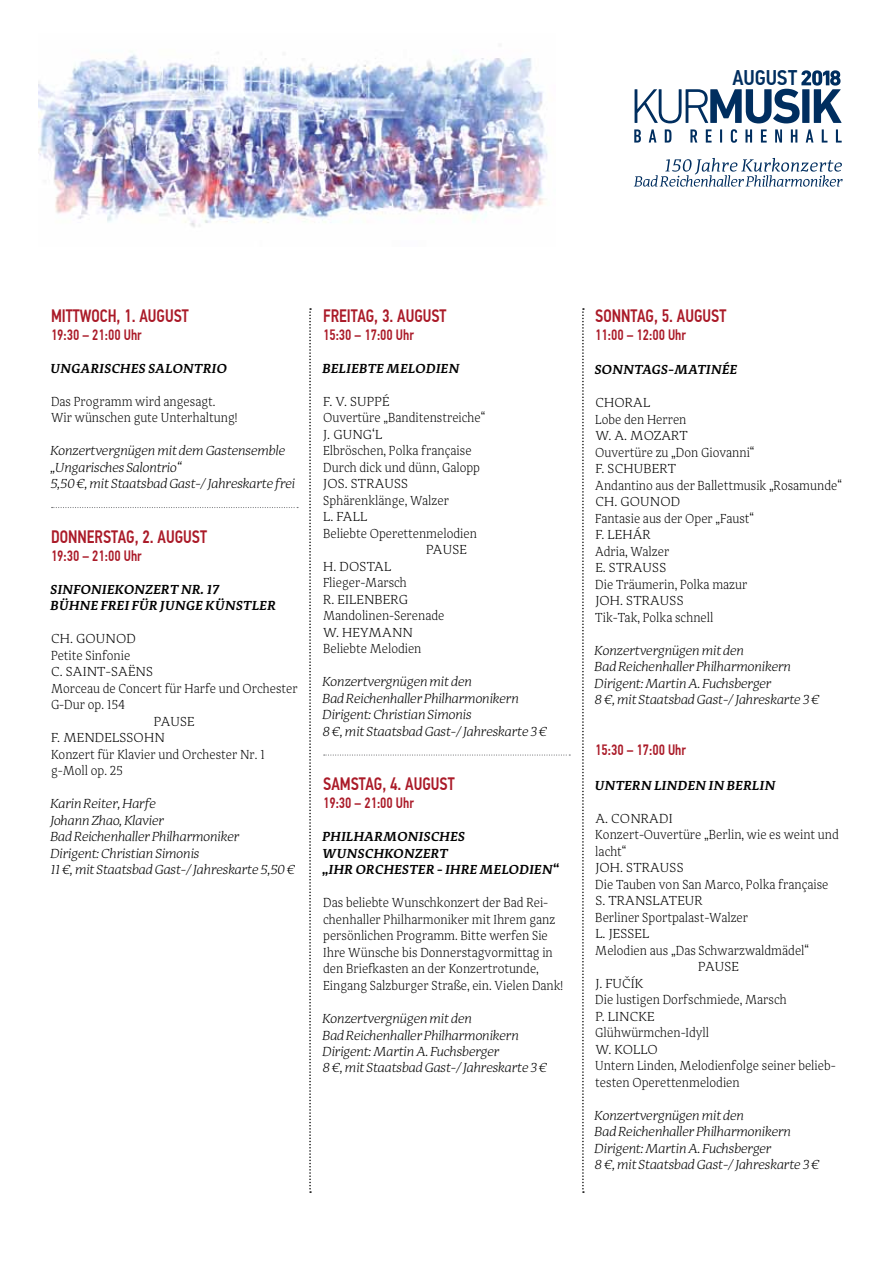
<style>
.page{position:relative;width:893px;height:1263px;background:#fff}
.page>*{position:absolute;margin:0;border:0;box-sizing:border-box;transform-origin:0 0}
.t1{font:500 21.3px "PF Din Text Cond Pro";letter-spacing:-.005em;color:#002e5f}
.t2{font:500 18px "PF Din Text Cond Pro";color:#aa1a28;scale:.9 1}
.t3{font:500 15px "PF Din Text Cond Pro";color:#aa1a28;scale:.9 1}
.t4{font:300 13.5px/16.5px "Adagio Serif";color:#000}
.t5{font:italic 300 13.5px/16.5px "Adagio Serif";letter-spacing:-.025em;color:#000}
.t6{font:300 13.5px/16.5px "Adagio Serif";color:#000;scale:.9 1}
.t7{font:italic 600 13.5px/16.5px "Adagio Serif";letter-spacing:.01em;color:#000}
</style>
<div class="page">
<svg style="left:309px;top:308px;width:2px;height:885px"></svg>
<svg style="left:582px;top:308px;width:2px;height:885px"></svg>
<svg style="left:634px;top:129px;width:208px;height:14px"></svg>
<svg style="left:635px;top:70px;width:207px;height:53px"></svg>
<svg style="left:634px;top:158px;width:209px;height:29px"></svg>
<img style="left:38px;top:52px;width:510px;height:175px">
<svg style="left:52px;top:507px;width:246px;height:1px"></svg>
<svg style="left:324px;top:754px;width:246px;height:2px"></svg>
<h1 class="t1" style="left:732px;top:65px;width:66px">AUGUST</h1>
<h2 class="t2" style="left:51px;top:305px;width:155px">MITTWOCH, 1. AUGUST</h2>
<p class="t3" style="left:51px;top:326px;width:102px">19:30 – 21:00 UHR</p>
<p class="t7" style="left:51px;top:360px;width:178px">UNGARISCHES SALONTRIO</p>
<p class="t6" style="left:51px;top:393px;width:209px">Das Programm wird angesagt.<br>Wir wünschen gute Unterhaltung!</p>
<p class="t5" style="left:51px;top:443px;width:247px">Konzertvergnügen mit dem Gastensemble „Ungarisches Salontrio“<br>5,50 €, mit Staatsbad Gast-/ Jahreskarte frei</p>
<h2 class="t2" style="left:51px;top:526px;width:175px">DONNERSTAG, 2. AUGUST</h2>
<p class="t3" style="left:51px;top:547px;width:102px">19:30 – 21:00 UHR</p>
<p class="t7" style="left:51px;top:581px;width:40px">SINFONIE</p>
<p class="t7" style="left:116px;top:581px;width:49px">KONZERT</p>
<p class="t7" style="left:51px;top:581px;width:227px;text-indent:131px">NR. 17<br>BÜHNE FREI FÜR JUNGE KÜNSTLER</p>
<p class="t4" style="left:51px;top:631px;width:86px">CH. GOUNOD</p>
<p class="t6" style="left:51px;top:647px;width:90px">Petite Sinfonie</p>
<p class="t4" style="left:51px;top:664px;width:103px">C. SAINT-SAëNS</p>
<p class="t6" style="left:51px;top:680px;width:276px">Morceau de Concert für Harfe und Orchester</p>
<p class="t6" style="left:51px;top:697px;width:84px">G-Dur op. 154</p>
<p class="t4" style="left:154px;top:713px;width:17px">Paus</p>
<p class="t4" style="left:187px;top:713px;width:9px">e</p>
<p class="t4" style="left:51px;top:730px;width:215px">F. MENDELSSOHN<br>Konzert für Klavier und Orchester Nr. 1 g-Moll op. 25</p>
<p class="t5" style="left:51px;top:796px;width:247px">Karin Reiter, Harfe<br>Johann Zhao, Klavier<br>Bad Reichenhaller Philharmoniker<br>Dirigent: Christian Simonis<br>11 €, mit Staatsbad Gast-/ Jahreskarte 5,50 €</p>
<h2 class="t2" style="left:323px;top:305px;width:139px">FREITAG, 3. AUGUST</h2>
<p class="t3" style="left:323px;top:326px;width:102px">15:30 – 17:00 UHR</p>
<p class="t7" style="left:323px;top:360px;width:17px">BELIE</p>
<p class="t7" style="left:360px;top:360px;width:51px">BTE MELO</p>
<p class="t7" style="left:427px;top:360px;width:19px">DIEN</p>
<p class="t4" style="left:323px;top:393px;width:43px">F. v. Supp</p>
<p class="t4" style="left:323px;top:393px;width:164px;text-indent:59px">é<br>Ouvertüre „Banditenstreiche“<br>J. Gung</p>
<p class="t4" style="left:372px;top:426px;width:8px">‘l</p>
<p class="t6" style="left:323px;top:443px;width:166px">Elbröschen, Polka française</p>
<p class="t6" style="left:323px;top:459px;width:176px">Durch dick und dünn, Galopp</p>
<p class="t4" style="left:323px;top:476px;width:61px">Jos. Strauss</p>
<p class="t6" style="left:323px;top:492px;width:141px">Sphärenklänge, Walzer</p>
<p class="t4" style="left:323px;top:509px;width:29px">L. Fall</p>
<p class="t6" style="left:323px;top:525px;width:172px">Beliebte Operettenmelodien</p>
<p class="t4" style="left:426px;top:542px;width:17px">Paus</p>
<p class="t4" style="left:459px;top:542px;width:9px">e</p>
<p class="t4" style="left:323px;top:558px;width:123px">H. Dostal<br>Flieger-Marsch<br>R. Eilenberg<br>Mandolinen-Serenade<br>W. Heymann<br>Beliebte Melodien</p>
<p class="t5" style="left:323px;top:674px;width:227px">Konzertvergnügen mit den<br>Bad Reichenhaller Philharmonikern Dirigent: Christian Simonis<br>8 €, mit Staatsbad Gast-/ Jahreskarte 3 €</p>
<h2 class="t2" style="left:323px;top:773px;width:148px">SAMSTAG, 4. AUGUST</h2>
<p class="t3" style="left:323px;top:794px;width:102px">19:30 – 21:00 UHR</p>
<p class="t7" style="left:323px;top:829px;width:238px">PHILHARMONISCHES<br>WUNSCH-KONZERT<br>„IHR ORCHESTER - IHRE MELODIEN“</p>
<p class="t6" style="left:323px;top:895px;width:268px">Das beliebte Wunschkonzert der Bad Rei&shy;chenhaller Philharmoniker mit Ihrem ganz persönlichen Programm. Bitte werfen Sie Ihre Wünsche bis Donnerstagvormittag in den Briefkasten an der Konzertrotunde, Eingang Salzburger Straße, ein. Vielen Dank!</p>
<p class="t5" style="left:323px;top:1010px;width:227px">Konzertvergnügen mit den<br>Bad Reichenhaller Philharmonikern Dirigent: Martin A. Fuchsberger<br>8 €, mit Staatsbad Gast-/ Jahreskarte 3 €</p>
<h2 class="t2" style="left:595px;top:305px;width:147px">SONNTAG, 5. AUGUST</h2>
<p class="t3" style="left:595px;top:326px;width:102px">11:00 – 12:00 UHR</p>
<p class="t7" style="left:595px;top:362px;width:11px">SONNTAGS</p>
<p class="t7" style="left:669px;top:362px;width:30px">-MATIN</p>
<p class="t7" style="left:723px;top:362px;width:17px">ÉE</p>
<p class="t4" style="left:595px;top:395px;width:161px">Choral<br>Lobe den Herren<br>W. A. Mo zart<br>Ouvertüre zu „Don Giovanni“<br>F. Schub</p>
<p class="t4" style="left:595px;top:461px;width:248px;text-indent:56px">ert<br>Andantino aus der Ballettmusik „Rosamunde“<br>Ch. Gounod<br>Fantasie aus der Oper „Faust“<br>F. Lehár<br>Adria, Walzer<br>E. Strauss<br>Die Träumerin, Polka mazur<br>Joh. Strauss<br>Tik-Tak, Polka schnell</p>
<p class="t5" style="left:595px;top:642px;width:227px">Konzertvergnügen mit den<br>Bad Reichenhaller Philharmonikern Dirigent: Martin A. Fuchsberger<br>8 €, mit Staatsbad Gast-/ Jahreskarte 3 €</p>
<p class="t3" style="left:595px;top:741px;width:102px">15:30 – 17:00 UHR</p>
<p class="t7" style="left:595px;top:777px;width:21px">UNTERN</p>
<p class="t7" style="left:655px;top:777px;width:91px">LINDEN IN BERLIN</p>
<p class="t4" style="left:595px;top:810px;width:245px">A. Conradi<br>Konzert-Ouvertüre „Berlin, wie es weint und lacht“<br>Joh. Strauss<br>Die Tauben von San Marco, Polka française<br>S. Translat</p>
<p class="t4" style="left:677px;top:893px;width:25px">eur</p>
<p class="t6" style="left:595px;top:909px;width:171px">Berliner Sportpalast-Walzer</p>
<p class="t4" style="left:595px;top:926px;width:52px">L. Jessel</p>
<p class="t6" style="left:595px;top:942px;width:239px">Melodien aus „Das Schwarzwaldmädel“</p>
<p class="t4" style="left:698px;top:959px;width:17px">Paus</p>
<p class="t4" style="left:732px;top:959px;width:9px">e</p>
<p class="t4" style="left:595px;top:975px;width:193px">J. Fučík<br>Die lustigen Dorfschmiede, Marsch<br>P. Linck</p>
<p class="t4" style="left:595px;top:1008px;width:242px;text-indent:52px">e<br>Glühwürmchen-Idyll<br>W. Kollo<br>Untern Linden, Melodienfolge seiner belieb&shy;testen Operettenmelodien</p>
<p class="t5" style="left:595px;top:1107px;width:227px">Konzertvergnügen mit den<br>Bad Reichenhaller Philharmonikern Dirigent: Martin A. Fuchsberger<br>8 €, mit Staatsbad Gast-/ Jahreskarte 3 €</p>
</div>
